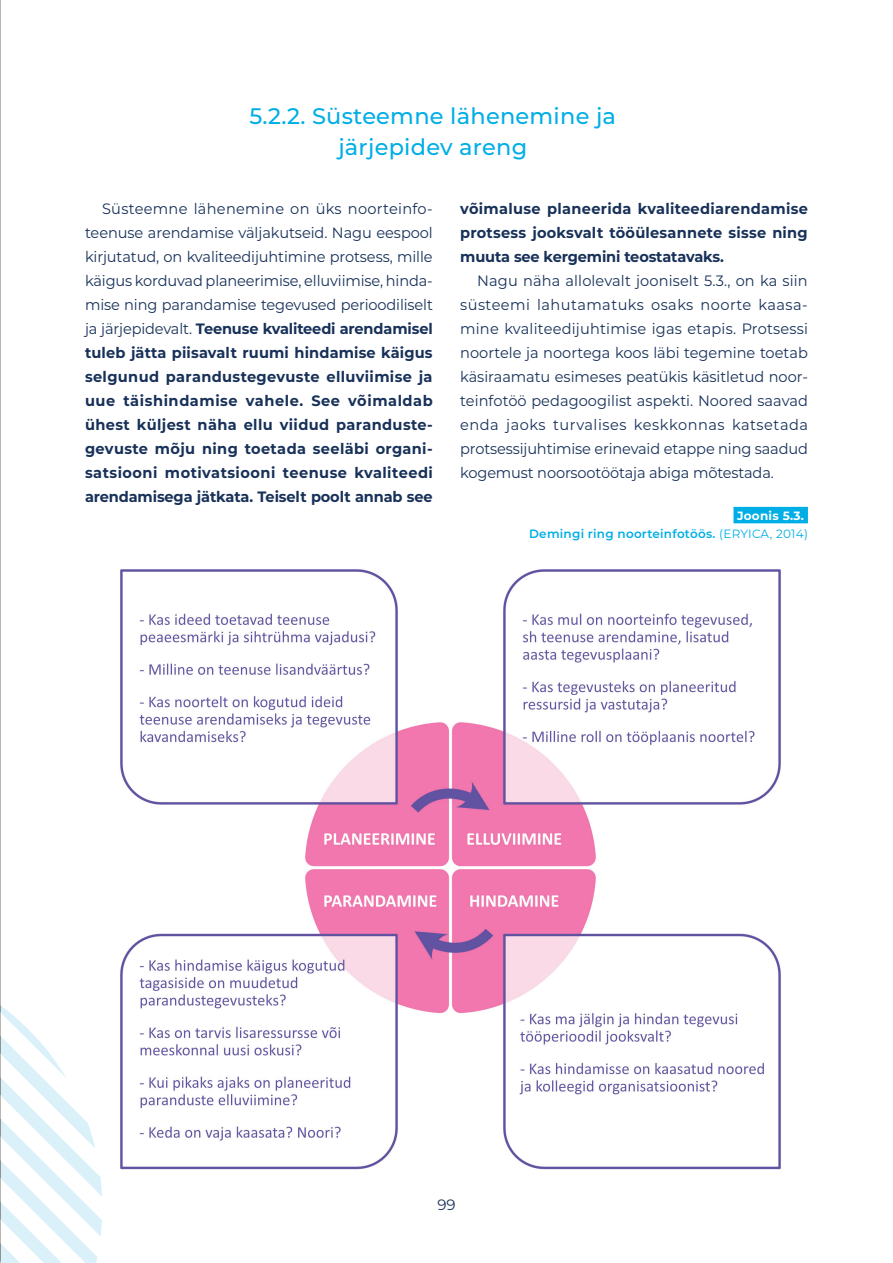
<style>
.page{position:relative;width:893px;height:1263px;background:#fff}
.page>*{position:absolute;margin:0;border:0;box-sizing:border-box;transform-origin:0 0}
.t1{font:500 22.5px/31.5px "Montserrat";letter-spacing:.01em;color:#00aee6;text-align:center}
.t2{font:700 15px/24px "Montserrat";letter-spacing:-.01em;color:#183159;text-align:justify}
.t3{font:15px/24px "Montserrat";letter-spacing:-.01em;color:#183159;text-align:justify}
.t4{font:600 12px/18px "Montserrat";letter-spacing:.02em;color:#00aee6}
.s1{font-weight:400}
.s2{font-weight:700;color:#fff}
</style>
<div class="page">
<img style="left:120px;top:523px;width:685px;height:647px">
<div style="left:733px;top:507px;width:75px;height:16px;background:#00aee6"></div>
<svg style="left:0;top:0;width:102px;height:1263px"></svg>
<h1 class="t1" style="left:249px;top:99px;width:368px">5.2.2. Süsteemne lähenemine ja järjepidev areng</h1>
<p class="t2" style="left:85px;top:196px;width:349px;text-indent:17px"><span class="s1">Süsteemne lähenemine on üks noorteinfo&shy;teenuse arendamise väljakutseid. Nagu eespool kirjutatud, on kvaliteedijuhtimine protsess, mille käigus korduvad planeerimise, elluviimise, hinda&shy;mise ning parandamise tegevused perioodiliselt ja järjepidevalt.</span> Teenuse kvaliteedi arendamisel tuleb jätta piisavalt ruumi hindamise käigus selgunud parandustegevuste elluviimise ja uue täishindamise vahele. See võimaldab ühest küljest näha ellu viidud paranduste&shy;gevuste mõju ning toetada seeläbi organi&shy;satsiooni motivatsiooni teenuse kvaliteedi arendamisega jätkata. Teiselt poolt annab see</p>
<p class="t2" style="left:460px;top:196px;width:349px">võimaluse planeerida kvaliteediarendamise protsess jooksvalt tööülesannete sisse ning muuta see kergemini teostatavaks.</p>
<p class="t3" style="left:460px;top:268px;width:349px;text-indent:17px">Nagu näha allolevalt jooniselt 5.3., on ka siin süsteemi lahutamatuks osaks noorte kaasa&shy;mine kvaliteedijuhtimise igas etapis. Protsessi noortele ja noortega koos läbi tegemine toetab käsiraamatu esimeses peatükis käsitletud noor&shy;teinfotöö pedagoogilist aspekti. Noored saavad enda jaoks turvalises keskkonnas katsetada protsessijuhtimise erinevaid etappe ning saadud kogemust noorsootöötaja abiga mõtestada.</p>
<p class="t4" style="left:529px;top:506px;width:280px;text-indent:208px"><span class="s2">Joonis 5.3.<br></span>Demingi ring noorteinfotöös. <span class="s1">(ERYICA, 2014)</span></p>
<p class="t3" style="left:437px;top:1192px;width:20px">99</p>
</div>
